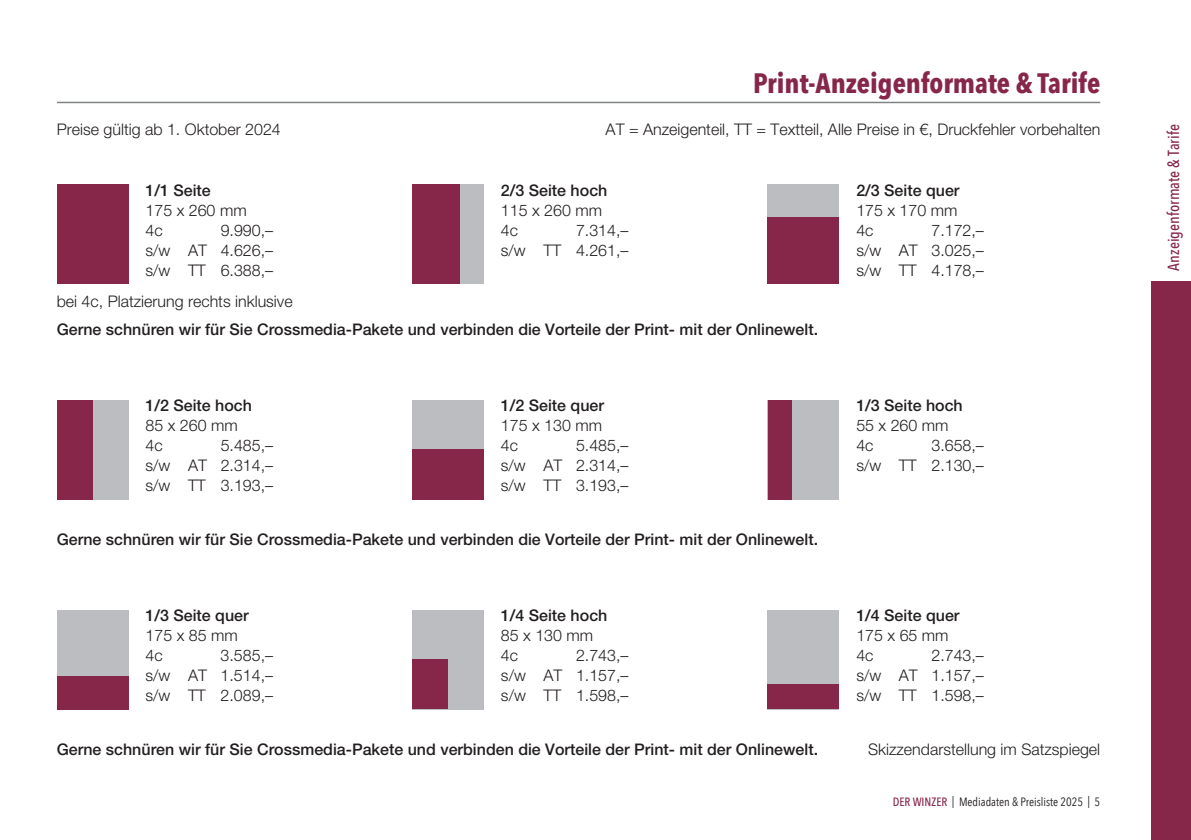
<style>
.page{position:relative;width:1191px;height:840px;background:#fff}
.page>*{position:absolute;margin:0;border:0;box-sizing:border-box;transform-origin:0 0}
.t1{font:700 28px "Avenir Next Condensed";color:#86274a}
.t2{font:300 16px/20px "Helvetica Neue LT Std";color:#231f20}
.t3{font:500 16px "Helvetica Neue LT Std";color:#231f20}
.t4{font:500 16px "Avenir Next Condensed";color:#86274a}
.t5{font:12px "Avenir Next Condensed";color:#231f20}
.s1{font-weight:500;color:#86274a}
</style>
<div class="page">
<div style="left:1151px;top:281px;width:40px;height:558px;background:#86274a"></div>
<hr style="left:57px;top:102px;width:1043px;height:1px;background:#808285">
<div style="left:57px;top:184px;width:72px;height:100px;background:#86274a"></div>
<div style="left:412px;top:184px;width:72px;height:100px;background:#bcbdc0"></div>
<div style="left:412px;top:184px;width:48px;height:100px;background:#86274a"></div>
<div style="left:767px;top:184px;width:72px;height:100px;background:#bcbdc0"></div>
<div style="left:767px;top:217px;width:72px;height:67px;background:#86274a"></div>
<div style="left:57px;top:399px;width:72px;height:100px;background:#bcbdc0"></div>
<div style="left:57px;top:399px;width:36px;height:100px;background:#86274a"></div>
<div style="left:412px;top:399px;width:72px;height:100px;background:#bcbdc0"></div>
<div style="left:412px;top:449px;width:72px;height:50px;background:#86274a"></div>
<div style="left:767px;top:399px;width:72px;height:100px;background:#bcbdc0"></div>
<div style="left:767px;top:399px;width:24px;height:100px;background:#86274a"></div>
<div style="left:57px;top:609px;width:72px;height:100px;background:#bcbdc0"></div>
<div style="left:57px;top:675px;width:72px;height:34px;background:#86274a"></div>
<div style="left:412px;top:609px;width:72px;height:100px;background:#bcbdc0"></div>
<div style="left:412px;top:659px;width:36px;height:50px;background:#86274a"></div>
<div style="left:767px;top:609px;width:72px;height:100px;background:#bcbdc0"></div>
<div style="left:767px;top:684px;width:72px;height:25px;background:#86274a"></div>
<h1 class="t1" style="left:753px;top:66px;width:349px">Print-Anzeigenformate &amp; Tarife</h1>
<p class="t2" style="left:57px;top:118px;width:226px">Preise gültig ab 1. Oktober 2024</p>
<p class="t2" style="left:605px;top:118px;width:496px">AT = Anzeigenteil, TT = Textteil, Alle Preise in €, Druckfehler vorbehalten</p>
<p class="t3" style="left:146px;top:180px;width:67px">1/1 Seite</p>
<p class="t2" style="left:146px;top:199px;width:103px">175 x 260 mm<br>4c</p>
<p class="t2" style="left:146px;top:219px;width:129px;text-align:justify;text-indent:75px">9.990,– s/w AT 4.626,– s/w TT 6.388,–</p>
<p class="t3" style="left:501px;top:180px;width:108px">2/3 Seite hoch</p>
<p class="t2" style="left:501px;top:199px;width:103px">115 x 260 mm<br>4c</p>
<p class="t2" style="left:501px;top:219px;width:129px;text-align:right">7.314,–<br>s/w TT 4.261,–</p>
<p class="t2" style="left:57px;top:290px;width:237px">bei 4c, Platzierung rechts inklusive</p>
<p class="t3" style="left:57px;top:320px;width:763px">Gerne schnüren wir für Sie Crossmedia-Pakete und verbinden die Vorteile der Print- mit der Onlinewelt.</p>
<p class="t3" style="left:146px;top:395px;width:108px">1/2 Seite hoch</p>
<p class="t2" style="left:146px;top:415px;width:94px">85 x 260 mm<br>4c</p>
<p class="t2" style="left:146px;top:435px;width:129px;text-align:justify;text-indent:75px">5.485,– s/w AT 2.314,– s/w TT 3.193,–</p>
<p class="t3" style="left:501px;top:395px;width:105px">1/2 Seite quer</p>
<p class="t2" style="left:501px;top:415px;width:103px">175 x 130 mm<br>4c</p>
<p class="t2" style="left:501px;top:435px;width:129px;text-align:justify;text-indent:75px">5.485,– s/w AT 2.314,– s/w TT 3.193,–</p>
<p class="t3" style="left:57px;top:529px;width:763px">Gerne schnüren wir für Sie Crossmedia-Pakete und verbinden die Vorteile der Print- mit der Onlinewelt.</p>
<p class="t3" style="left:856px;top:180px;width:105px">2/3 Seite quer</p>
<p class="t2" style="left:856px;top:199px;width:103px">175 x 170 mm<br>4c</p>
<p class="t2" style="left:856px;top:219px;width:129px;text-align:justify;text-indent:75px">7.172,– s/w AT 3.025,– s/w TT 4.178,–</p>
<p class="t3" style="left:856px;top:395px;width:108px">1/3 Seite hoch</p>
<p class="t2" style="left:856px;top:415px;width:94px">55 x 260 mm<br>4c</p>
<p class="t2" style="left:856px;top:435px;width:129px;text-align:right">3.658,–<br>s/w TT 2.130,–</p>
<p class="t3" style="left:145px;top:605px;width:105px">1/3 Seite quer</p>
<p class="t2" style="left:145px;top:624px;width:94px">175 x 85 mm<br>4c</p>
<p class="t3" style="left:501px;top:605px;width:108px">1/4 Seite hoch</p>
<p class="t2" style="left:501px;top:624px;width:94px">85 x 130 mm<br>4c</p>
<p class="t3" style="left:856px;top:605px;width:105px">1/4 Seite quer</p>
<p class="t2" style="left:856px;top:624px;width:94px">175 x 65 mm<br>4c</p>
<p class="t2" style="left:145px;top:644px;width:129px;text-align:justify;text-indent:75px">3.585,– s/w AT 1.514,– s/w TT 2.089,–</p>
<p class="t3" style="left:57px;top:739px;width:763px">Gerne schnüren wir für Sie Crossmedia-Pakete und verbinden die Vorteile der Print- mit der Onlinewelt.</p>
<p class="t2" style="left:868px;top:738px;width:234px">Skizzendarstellung im Satzspiegel</p>
<p class="t2" style="left:501px;top:644px;width:129px;text-align:justify;text-indent:75px">2.743,– s/w AT 1.157,– s/w TT 1.598,–</p>
<p class="t2" style="left:856px;top:644px;width:129px;text-align:justify;text-indent:75px">2.743,– s/w AT 1.157,– s/w TT 1.598,–</p>
<p class="t5" style="left:893px;top:791px;width:209px"><span class="s1">DER WINZER</span> | Mediadaten &amp; Preisliste 2025 | 5</p>
<p class="t4" style="left:1163px;top:270px;width:147px;rotate:-90deg">Anzeigenformate &amp; Tarife</p>
</div>
